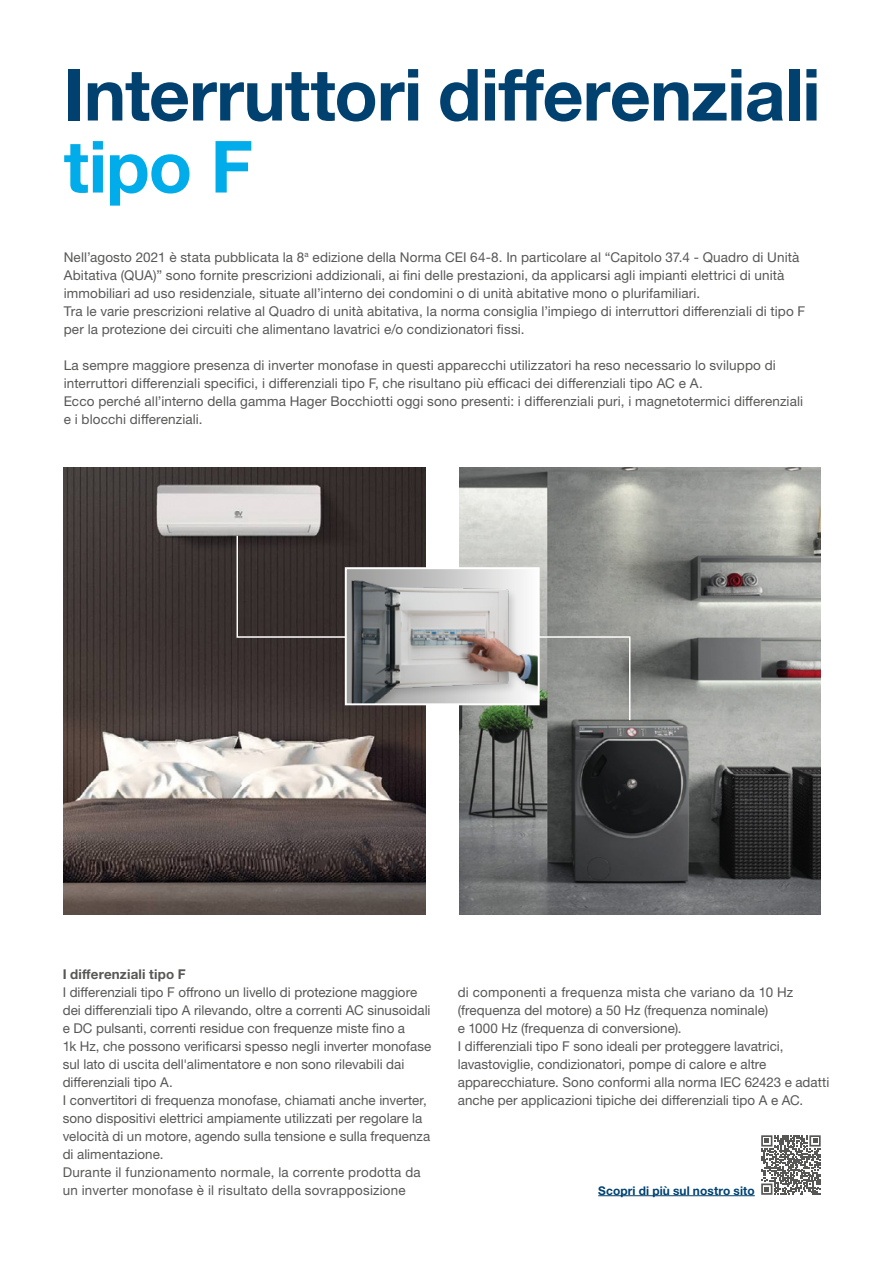
<style>
.page{position:relative;width:893px;height:1263px;background:#fff}
.page>*{position:absolute;margin:0;border:0;box-sizing:border-box;transform-origin:0 0}
.t1{font:700 72px "Helvetica Neue LTW1 G";letter-spacing:-.01em;color:#004170}
.t2{font:700 72px "Helvetica Neue LTW1 G";color:#00ace9}
.t3{font:13.5px/18px "Helvetica Neue LTW1 G";letter-spacing:.005em;color:#575756}
.t4{font:700 13.5px "Helvetica Neue LTW1 G";letter-spacing:.015em;color:#575756}
.t5{font:700 12px "Helvetica Neue LTW1 G";letter-spacing:.015em;color:#004170}
</style>
<div class="page">
<img style="left:64px;top:468px;width:361px;height:446px">
<img style="left:459px;top:468px;width:362px;height:446px">
<svg style="left:236px;top:534px;width:395px;height:188px;background:#84817f"></svg>
<hr style="left:598px;top:1195px;width:157px;height:1px;background:#004170">
<svg style="left:761px;top:1135px;width:60px;height:60px"></svg>
<h1 class="t1" style="left:64px;top:50px;width:758px">Interruttori differenziali</h1>
<h1 class="t2" style="left:64px;top:122px;width:191px">tipo F</h1>
<p class="t3" style="left:64px;top:248px;width:743px">Nell’agosto 2021 è stata pubblicata la 8<sup>a</sup> edizione della Norma CEI 64-8. In particolare al “Capitolo 37.4 - Quadro di Unità Abitativa (QUA)” sono fornite prescrizioni addizionali, ai fini delle prestazioni, da applicarsi agli impianti elettrici di unità immobiliari ad uso residenziale, situate all’interno dei condomini o di unità abitative mono o plurifamiliari.<br>Tra le varie prescrizioni relative al Quadro di unità abitativa, la norma consiglia l’impiego di interruttori differenziali di tipo F per la protezione dei circuiti che alimentano lavatrici e/o condizionatori fissi.</p>
<p class="t3" style="left:64px;top:356px;width:741px">La sempre maggiore presenza di inverter monofase in questi apparecchi utilizzatori ha reso necessario lo sviluppo di interruttori differenziali specifici, i differenziali tipo F, che risultano più efficaci dei differenziali tipo AC e A.<br>Ecco perché all’interno della gamma Hager Bocchiotti oggi sono presenti: i differenziali puri, i magnetotermici differenziali e i blocchi differenziali.</p>
<p class="t4" style="left:63px;top:966px;width:124px">I differenziali tipo F</p>
<p class="t3" style="left:63px;top:983px;width:370px">I differenziali tipo F offrono un livello di protezione maggiore dei differenziali tipo A rilevando, oltre a correnti AC sinusoidali e DC pulsanti, correnti residue con frequenze miste fino a<br>1k Hz, che possono verificarsi spesso negli inverter monofase sul lato di uscita dell'alimentatore e non sono rilevabili dai differenziali tipo A.<br>I convertitori di frequenza monofase, chiamati anche inverter, sono dispositivi elettrici ampiamente utilizzati per regolare la velocità di un motore, agendo sulla tensione e sulla frequenza di alimentazione.<br>Durante il funzionamento normale, la corrente prodotta da un inverter monofase è il risultato della sovrapposizione</p>
<p class="t3" style="left:458px;top:983px;width:373px">di componenti a frequenza mista che variano da 10 Hz (frequenza del motore) a 50 Hz (frequenza nominale)<br>e 1000 Hz (frequenza di conversione).<br>I differenziali tipo F sono ideali per proteggere lavatrici, lavastoviglie, condizionatori, pompe di calore e altre apparecchiature. Sono conformi alla norma IEC 62423 e adatti anche per applicazioni tipiche dei differenziali tipo A e AC.</p>
<p class="t5" style="left:598px;top:1183px;width:158px">Scopri di più sul nostro sito</p>
</div>
